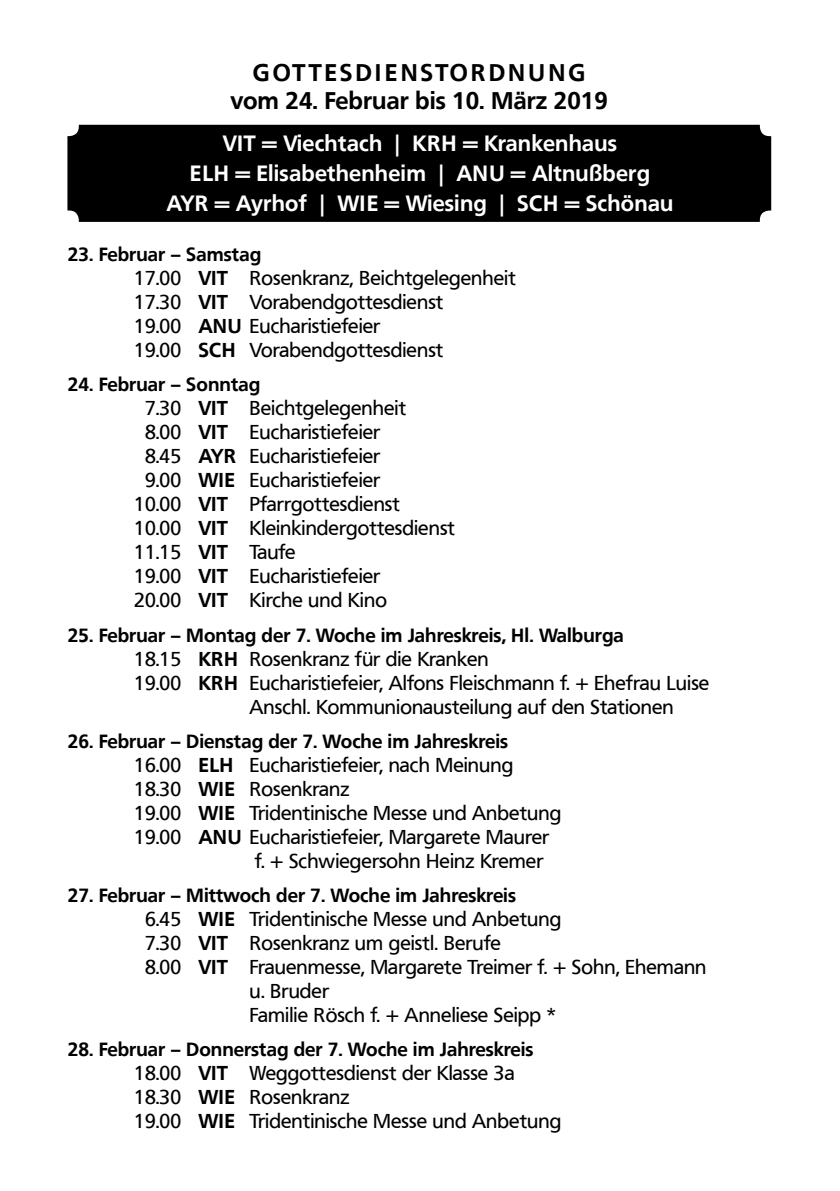
<style>
.page{position:relative;width:840px;height:1191px;background:#fff}
.page>*{position:absolute;margin:0;border:0;box-sizing:border-box;transform-origin:0 0}
.t1{font:700 24px/28px "Frutiger BSK";letter-spacing:.03em;color:#000;text-align:center}
.t2{font:700 22px/30px "Frutiger BSK";letter-spacing:.01em;color:#fff;text-align:center}
.t3{font:20px/24px "Frutiger BSK";color:#000}
.t4{font:700 19px "Frutiger BSK";color:#000}
.s1{font-weight:700}
</style>
<div class="page">
<div style="left:69px;top:127px;width:699px;height:93px;background:#000;border-radius:11px"></div>
<div style="left:67px;top:125px;width:703px;height:97px;border:4px solid #000;border-radius:11px"></div>
<p class="t1" style="left:230px;top:58px;width:378px">GOTTESDIENSTORDNUNG vom 24. Februar bis 10. März 2019</p>
<p class="t2" style="left:166px;top:129px;width:508px">VIT = Viechtach | KRH = Krankenhaus<br>ELH = Elisabethenheim | ANU = Altnußberg<br>AYR = Ayrhof | WIE = Wiesing | SCH = Schönau</p>
<p class="t4" style="left:68px;top:243px;width:195px">23. Februar – Samstag</p>
<p class="t3" style="left:134px;top:266px;width:383px">17.00 <span class="s1">VIT</span> Rosenkranz, Beichtgelegenheit 17.30 <span class="s1">VIT</span> Vorabendgottesdienst<br>19.00 <span class="s1">ANU</span> Eucharistiefeier<br>19.00 <span class="s1">SCH</span> Vorabendgottesdienst</p>
<p class="t4" style="left:68px;top:373px;width:194px">24. Februar – Sonntag</p>
<p class="t3" style="left:145px;top:397px;width:262px">7.30 <span class="s1">VIT</span> Beichtgelegenheit</p>
<p class="t3" style="left:145px;top:421px;width:237px">8.00 <span class="s1">VIT</span> Eucharistiefeier</p>
<p class="t3" style="left:145px;top:445px;width:237px">8.45 <span class="s1">AYR</span> Eucharistiefeier</p>
<p class="t3" style="left:145px;top:469px;width:237px">9.00 <span class="s1">WIE</span> Eucharistiefeier</p>
<p class="t3" style="left:134px;top:493px;width:267px">10.00 <span class="s1">VIT</span> Pfarrgottesdienst</p>
<p class="t3" style="left:134px;top:517px;width:322px">10.00 <span class="s1">VIT</span> Kleinkindergottesdienst</p>
<p class="t3" style="left:134px;top:541px;width:163px">11.15 <span class="s1">VIT</span> Taufe</p>
<p class="t3" style="left:134px;top:565px;width:247px">19.00 <span class="s1">VIT</span> Eucharistiefeier</p>
<p class="t3" style="left:134px;top:589px;width:254px">20.00 <span class="s1">VIT</span> Kirche und Kino</p>
<p class="t4" style="left:68px;top:623px;width:557px">25. Februar – Montag der 7. Woche im Jahreskreis, Hl. Walburga</p>
<p class="t3" style="left:134px;top:647px;width:356px">18.15 <span class="s1">KRH</span> Rosenkranz für die Kranken</p>
<p class="t3" style="left:134px;top:671px;width:576px">19.00 <span class="s1">KRH</span> Eucharistiefeier, Alfons Fleischmann f. + Ehefrau Luise</p>
<p class="t3" style="left:249px;top:695px;width:425px">Anschl. Kommunionausteilung auf den Stationen</p>
<p class="t4" style="left:68px;top:729px;width:441px">26. Februar – Dienstag der 7. Woche im Jahreskreis</p>
<p class="t3" style="left:134px;top:753px;width:380px">16.00 <span class="s1">ELH</span> Eucharistiefeier, nach Meinung</p>
<p class="t3" style="left:134px;top:777px;width:217px">18.30 <span class="s1">WIE</span> Rosenkranz</p>
<p class="t3" style="left:134px;top:801px;width:428px">19.00 <span class="s1">WIE</span> Tridentinische Messe und Anbetung</p>
<p class="t3" style="left:134px;top:825px;width:416px">19.00 <span class="s1">ANU</span> Eucharistiefeier, Margarete Maurer</p>
<p class="t3" style="left:255px;top:849px;width:290px">f. + Schwiegersohn Heinz Kremer</p>
<p class="t4" style="left:68px;top:884px;width:449px">27. Februar – Mittwoch der 7. Woche im Jahreskreis</p>
<p class="t3" style="left:145px;top:907px;width:417px">6.45 <span class="s1">WIE</span> Tridentinische Messe und Anbetung</p>
<p class="t3" style="left:145px;top:931px;width:357px">7.30 <span class="s1">VIT</span> Rosenkranz um geistl. Berufe</p>
<p class="t3" style="left:145px;top:955px;width:562px">8.00 <span class="s1">VIT</span> Frauenmesse, Margarete Treimer f. + Sohn, Ehemann</p>
<p class="t3" style="left:249px;top:979px;width:81px">u. Bruder</p>
<p class="t3" style="left:249px;top:1003px;width:308px">Familie Rösch f. + Anneliese Seipp *</p>
<p class="t4" style="left:68px;top:1038px;width:467px">28. Februar – Donnerstag der 7. Woche im Jahreskreis</p>
<p class="t3" style="left:134px;top:1061px;width:428px">18.00 <span class="s1">VIT</span> Weggottesdienst der Klasse 3a<br>18.30 <span class="s1">WIE</span> Rosenkranz<br>19.00 <span class="s1">WIE</span> Tridentinische Messe und Anbetung</p>
</div>
